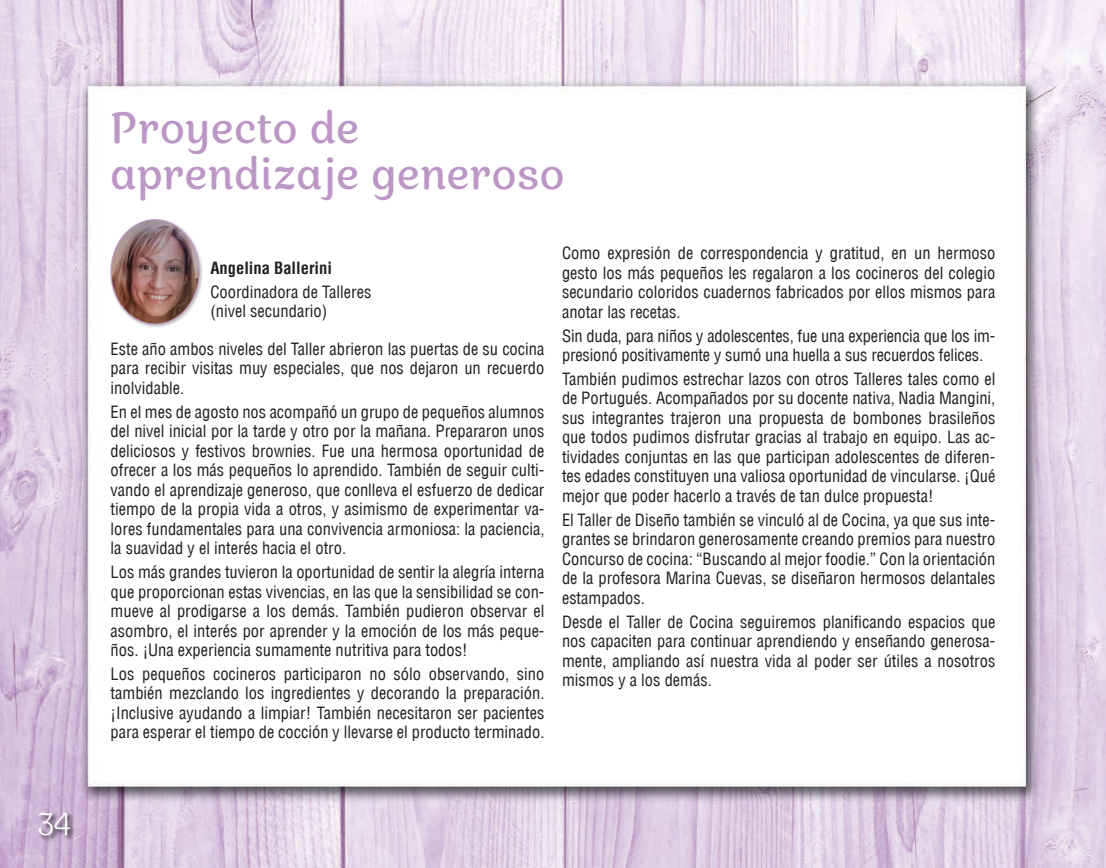
<style>
.page{position:relative;width:1106px;height:868px;background:#fff}
.page>*{position:absolute;margin:0;border:0;box-sizing:border-box;transform-origin:0 0}
.t1{font:43.5px/46.3px "Appetite Pro Rounded";letter-spacing:.02em;color:#bc97c6}
.t2{font:300 31.5px "Appetite Pro Rounded";color:#fff}
.t3{font:condensed 16.5px/19.5px "Helvetica LT";color:#231f20;text-align:justify}
.t4{font:700 condensed 16.5px "Helvetica LT";color:#231f20}
</style>
<div class="page">
<img style="left:0;top:0;width:1106px;height:867px">
<svg style="left:38px;top:810px;width:39px;height:32px"></svg>
<div style="left:109px;top:218px;width:94px;height:110px;background:#231f20;opacity:.29"></div>
<img style="left:111px;top:220px;width:88px;height:104px">
<h2 class="t2" style="left:38px;top:805px;width:34px">34</h2>
<h1 class="t1" style="left:111px;top:106px;width:455px">Proyecto de aprendizaje generoso</h1>
<p class="t4" style="left:210px;top:258px;width:123px">Angelina Ballerini</p>
<p class="t3" style="left:210px;top:282px;width:162px">Coordinadora de Talleres (nivel secundario)</p>
<p class="t3" style="left:111px;top:339px;width:435px">Este año ambos niveles del Taller abrieron las puertas de su cocina para recibir visitas muy especiales, que nos dejaron un recuerdo inolvidable.</p>
<p class="t3" style="left:111px;top:402px;width:435px">En el mes de agosto nos acompañó un grupo de pequeños alumnos del nivel inicial por la tarde y otro por la mañana. Prepararon unos deliciosos y festivos brownies. Fue una hermosa oportunidad de ofrecer a los más pequeños lo aprendido. También de seguir culti&shy;vando el aprendizaje generoso, que conlleva el esfuerzo de dedicar tiempo de la propia vida a otros, y asimismo de experimentar va&shy;lores fundamentales para una convivencia armoniosa: la paciencia, la suavidad y el interés hacia el otro.</p>
<p class="t3" style="left:111px;top:562px;width:435px">Los más grandes tuvieron la oportunidad de sentir la alegría interna que proporcionan estas vivencias, en las que la sensibilidad se con&shy;mueve al prodigarse a los demás. También pudieron observar el asombro, el interés por aprender y la emoción de los más peque&shy;ños. ¡Una experiencia sumamente nutritiva para todos!</p>
<p class="t3" style="left:111px;top:664px;width:435px">Los pequeños cocineros participaron no sólo observando, sino también mezclando los ingredientes y decorando la preparación. ¡Inclusive ayudando a limpiar! También necesitaron ser pacientes para esperar el tiempo de cocción y llevarse el producto terminado.</p>
<p class="t3" style="left:562px;top:243px;width:435px">Como expresión de correspondencia y gratitud, en un hermoso gesto los más pequeños les regalaron a los cocineros del colegio secundario coloridos cuadernos fabricados por ellos mismos para anotar las recetas.</p>
<p class="t3" style="left:562px;top:325px;width:435px">Sin duda, para niños y adolescentes, fue una experiencia que los im&shy;presionó positivamente y sumó una huella a sus recuerdos felices.</p>
<p class="t3" style="left:562px;top:369px;width:435px">También pudimos estrechar lazos con otros Talleres tales como el de Portugués. Acompañados por su docente nativa, Nadia Mangini, sus integrantes trajeron una propuesta de bombones brasileños que todos pudimos disfrutar gracias al trabajo en equipo. Las ac&shy;tividades conjuntas en las que participan adolescentes de diferen&shy;tes edades constituyen una valiosa oportunidad de vincularse. ¡Qué mejor que poder hacerlo a través de tan dulce propuesta!</p>
<p class="t3" style="left:562px;top:510px;width:435px">El Taller de Diseño también se vinculó al de Cocina, ya que sus inte&shy;grantes se brindaron generosamente creando premios para nuestro Concurso de cocina: “Buscando al mejor foodie.” Con la orientación de la profesora Marina Cuevas, se diseñaron hermosos delantales estampados.</p>
<p class="t3" style="left:562px;top:611px;width:435px">Desde el Taller de Cocina seguiremos planificando espacios que nos capaciten para continuar aprendiendo y enseñando generosa&shy;mente, ampliando así nuestra vida al poder ser útiles a nosotros mismos y a los demás.</p>
</div>
